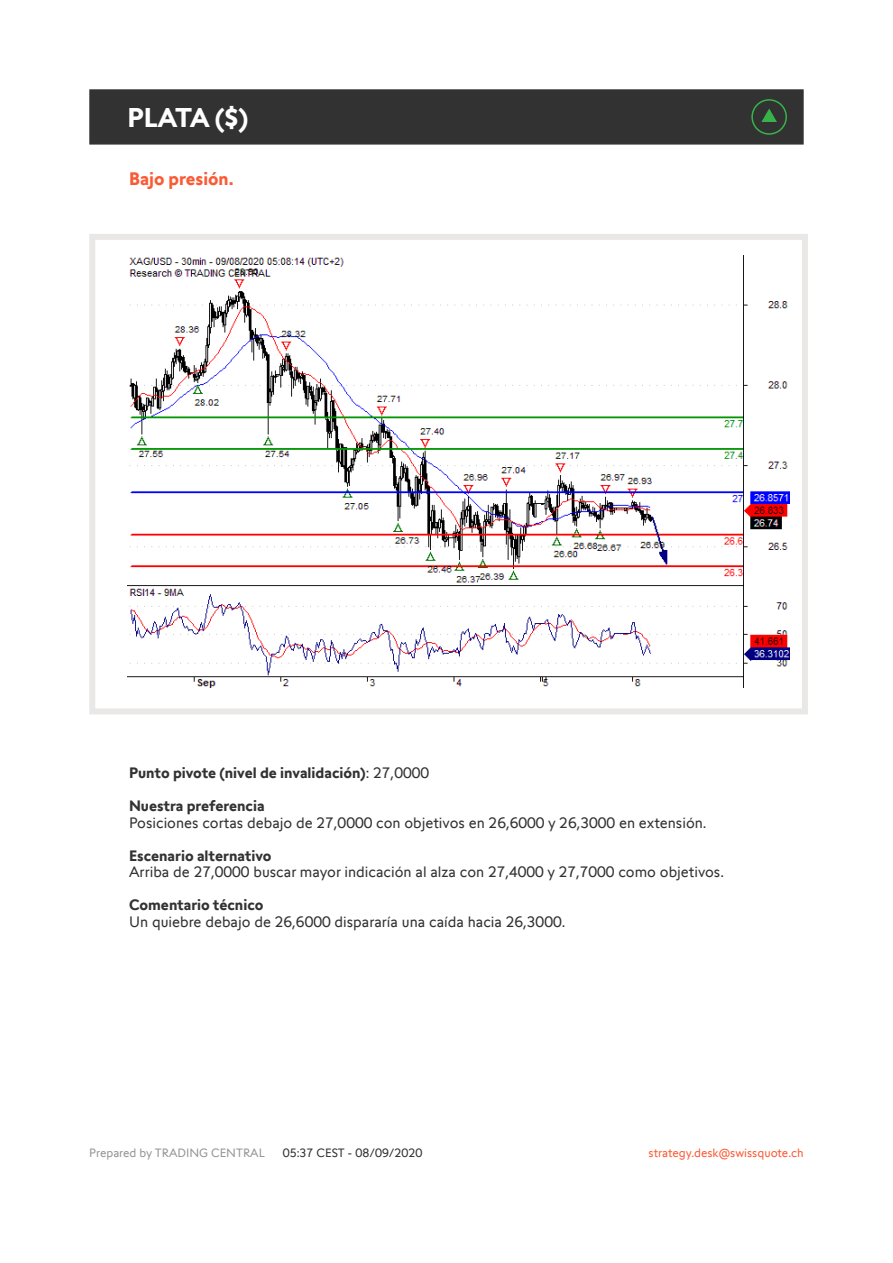
<style>
.page{position:relative;width:893px;height:1263px;background:#fff}
.page>*{position:absolute;margin:0;border:0;box-sizing:border-box;transform-origin:0 0}
.t1{font:700 27px "Swissquote CT";letter-spacing:-.04em;color:#fff}
.t2{font:700 18px "Swissquote CT";color:#fa5b35}
.t3{font:15px "Swissquote CT";color:#323232}
.t4{font:700 15px "Swissquote CT";color:#323232}
.t5{font:12px "Swissquote CT";color:#fa5b35}
.t6{font:12px "Swissquote CT";color:#939598}
.t7{font:12px "Swissquote CT";color:#323232}
.s1{font-weight:400}
</style>
<div class="page">
<div style="left:89px;top:234px;width:719px;height:480px;border:6px solid #e9e8e7"></div>
<div style="left:89px;top:89px;width:715px;height:56px;background:#323232;border:2px solid #323232"></div>
<img style="left:128px;top:255px;width:661px;height:432px">
<svg style="left:751px;top:99px;width:36px;height:36px"></svg>
<h1 class="t1" style="left:128px;top:101px;width:122px">PLATA ($)</h1>
<p class="t2" style="left:129px;top:168px;width:106px">Bajo presión.</p>
<p class="t4" style="left:129px;top:764px;width:302px">Punto pivote (nivel de invalidación)<span class="s1">: 27,0000</span></p>
<p class="t4" style="left:129px;top:797px;width:137px">Nuestra preferencia</p>
<p class="t3" style="left:129px;top:814px;width:579px">Posiciones cortas debajo de 27,0000 con objetivos en 26,6000 y 26,3000 en extensión.</p>
<p class="t4" style="left:129px;top:846px;width:144px">Escenario alternativo</p>
<p class="t3" style="left:129px;top:863px;width:596px">Arriba de 27,0000 buscar mayor indicación al alza con 27,4000 y 27,7000 como objetivos.</p>
<p class="t4" style="left:129px;top:896px;width:136px">Comentario técnico</p>
<p class="t3" style="left:129px;top:913px;width:438px">Un quiebre debajo de 26,6000 dispararía una caída hacia 26,3000.</p>
<p class="t6" style="left:89px;top:1145px;width:177px">Prepared by TRADING CENTRAL</p>
<p class="t7" style="left:283px;top:1145px;width:141px">05:37 CEST - 08/09/2020</p>
<p class="t5" style="left:649px;top:1145px;width:157px">strategy.desk@swissquote.ch</p>
</div>
